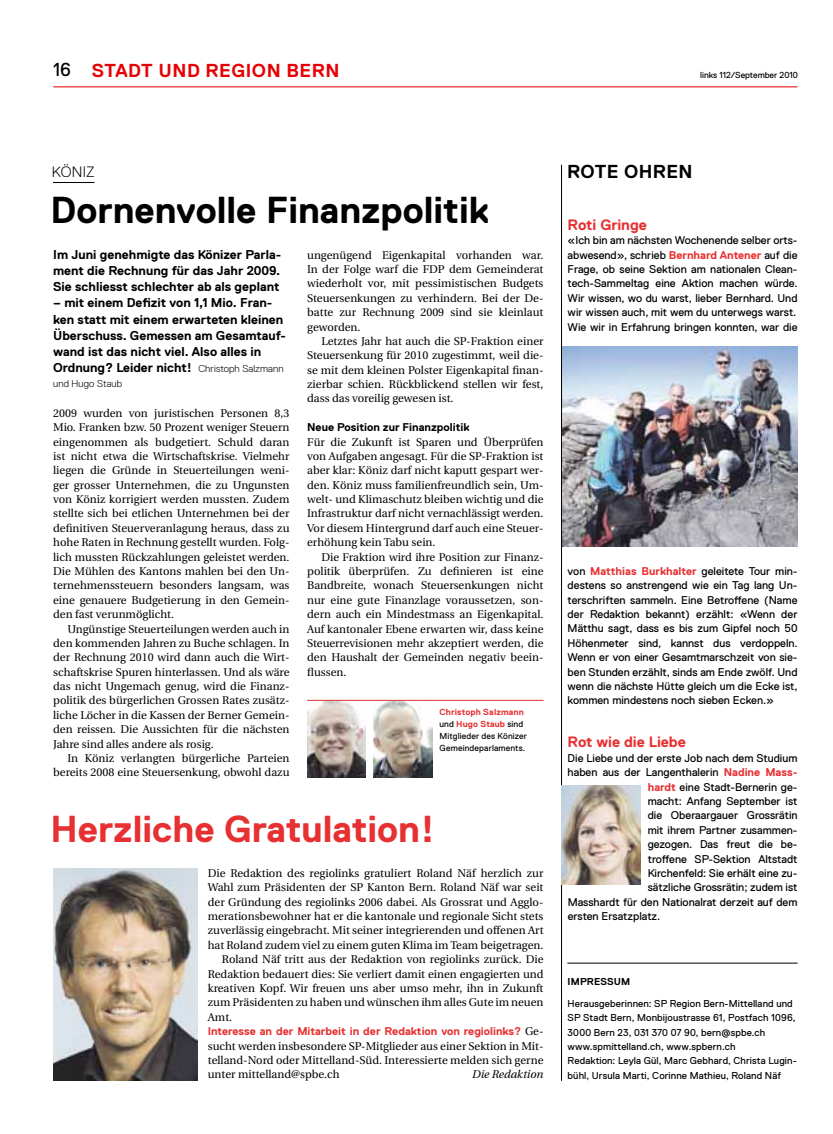
<style>
.page{position:relative;width:833px;height:1134px;background:#fff}
.page>*{position:absolute;margin:0;border:0;box-sizing:border-box;transform-origin:0 0}
.t1{font:700 37.5px "Replica";color:#000}
.t2{font:700 37.5px "Replica";color:#e73031}
.t3{font:700 18.75px "Replica";letter-spacing:.025em;color:#e60005}
.t4{font:700 18.75px "Replica";letter-spacing:.02em;color:#000}
.t5{font:700 15px "Replica";letter-spacing:-.005em;color:#e73031}
.t6{font:300 15px "Replica";color:#000}
.t7{font:700 12.75px/16.2px "Replica";color:#000;text-align:justify}
.t8{font:11.25px/14.4px "Utopia";color:#000;text-align:justify}
.t9{font:11.25px/14.4px "Replica";color:#000;text-align:justify}
.t10{font:700 11.25px "Replica";color:#e73031}
.t11{font:700 11.25px "Replica";color:#000}
.t12{font:italic 11.25px "Utopia";color:#000}
.t13{font:10px/14.4px "Replica";letter-spacing:.01em;color:#000}
.t14{font:300 10px "Replica";letter-spacing:.01em;color:#000}
.t15{font:700 10px "Replica";color:#000}
.t16{font:8.75px/11.9px "Replica";letter-spacing:.01em;color:#000}
.s1{font-weight:400;color:#000}
.s2{font-weight:300;font-size:10px}
.s3{font-weight:700;color:#e73031}
.s4{font-family:"Utopia";font-weight:400;color:#000}
</style>
<div class="page">
<hr style="left:53px;top:182px;width:41px;height:1px;background:#000">
<img style="left:562px;top:347px;width:235px;height:199px">
<hr style="left:561px;top:165px;width:1px;height:916px;background:#000">
<img style="left:562px;top:785px;width:78px;height:99px">
<hr style="left:567px;top:963px;width:230px;height:1px;background:#000">
<img style="left:53px;top:869px;width:144px;height:212px">
<img style="left:307px;top:701px;width:59px;height:76px">
<img style="left:374px;top:701px;width:58px;height:76px">
<hr style="left:307px;top:700px;width:236px;height:1px;background:#e73031">
<hr style="left:53px;top:86px;width:744px;height:1px;background:#e73031">
<h2 class="t3" style="left:53px;top:60px;width:120px"><span class="s1">16</span> Stadt und</h2>
<h2 class="t3" style="left:206px;top:60px;width:27px">Region</h2>
<h2 class="t3" style="left:286px;top:60px;width:27px">Bern</h2>
<p class="t16" style="left:700px;top:69px;width:99px">links 112/September 2010</p>
<h3 class="t6" style="left:52px;top:163px;width:28px">Köniz</h3>
<h1 class="t1" style="left:50px;top:190px;width:440px">Dornenvolle Finanzpolitik</h1>
<p class="t7" style="left:53px;top:246px;width:230px">Im Juni genehmigte das Könizer Parla&shy;ment die Rechnung für das Jahr 2009.<br>Sie schliesst schlechter ab als geplant</p>
<p class="t7" style="left:53px;top:295px;width:234px;text-align:left">– mit einem Defizit von 1,1 Mio. Fran&shy;ken statt mit einem erwarteten kleinen Überschuss. Gemessen am Gesamtauf&shy;wand ist das nicht viel. Also alles in Ordnung? Leider nicht! <span class="s2">Christoph Salzmann</span></p>
<p class="t14" style="left:53px;top:378px;width:70px">und Hugo Staub</p>
<p class="t8" style="left:307px;top:248px;width:238px">ungenügend Eigenkapital vorhanden war.<br>In der Folge warf die FDP dem Gemeinderat wiederholt vor, mit pessimistischen Budgets Steuersenkungen zu verhindern. Bei der De&shy;batte zur Rechnung 2009 sind sie kleinlaut geworden.</p>
<p class="t8" style="left:307px;top:334px;width:238px;text-indent:14px">Letztes Jahr hat auch die SP-Fraktion einer Steuersenkung für 2010 zugestimmt, weil die&shy;se mit dem kleinen Polster Eigenkapital finan&shy;zierbar schien. Rückblickend stellen wir fest, dass das voreilig gewesen ist.</p>
<p class="t11" style="left:307px;top:421px;width:164px">Neue Position zur Finanzpolitik</p>
<p class="t8" style="left:307px;top:435px;width:238px">Für die Zukunft ist Sparen und Überprüfen von Aufgaben angesagt. Für die SP-Fraktion ist aber klar: Köniz darf nicht kaputt gespart wer&shy;den. Köniz muss familienfreundlich sein, Um&shy;welt- und Klimaschutz bleiben wichtig und die Infrastruktur darf nicht vernachlässigt werden.<br>Vor diesem Hintergrund darf auch eine Steuer&shy;erhöhung kein Tabu sein.</p>
<p class="t8" style="left:307px;top:550px;width:238px;text-indent:14px">Die Fraktion wird ihre Position zur Finanz&shy;politik überprüfen. Zu definieren ist eine Bandbreite, wonach Steuersenkungen nicht nur eine gute Finanzlage voraussetzen, son&shy;dern auch ein Mindestmass an Eigenkapital.<br>Auf kantonaler Ebene erwarten wir, dass keine Steuerrevisionen mehr akzeptiert werden, die den Haushalt der Gemeinden negativ beein&shy;flussen.</p>
<p class="t8" style="left:53px;top:406px;width:238px">2009 wurden von juristischen Personen 8,3<br>Mio. Franken bzw. 50 Prozent weniger Steuern eingenommen als budgetiert. Schuld daran ist nicht etwa die Wirtschaftskrise. Vielmehr liegen die Gründe in Steuerteilungen weni&shy;ger grosser Unternehmen, die zu Ungunsten von Köniz korrigiert werden mussten. Zudem stellte sich bei etlichen Unternehmen bei der definitiven Steuerveranlagung heraus, dass zu hohe Raten in Rechnung gestellt wurden. Folg&shy;lich mussten Rückzahlungen geleistet werden.<br>Die Mühlen des Kantons mahlen bei den Un&shy;ternehmenssteuern besonders langsam, was eine genauere Budgetierung in den Gemein&shy;den fast verunmöglicht.</p>
<p class="t8" style="left:53px;top:622px;width:238px;text-indent:14px">Ungünstige Steuerteilungen werden auch in den kommenden Jahren zu Buche schlagen. In der Rechnung 2010 wird dann auch die Wirt&shy;schaftskrise Spuren hinterlassen. Und als wäre das nicht Ungemach genug, wird die Finanz&shy;politik des bürgerlichen Grossen Rates zusätz&shy;liche Löcher in die Kassen der Berner Gemein&shy;den reissen. Die Aussichten für die nächsten Jahre sind alles andere als rosig.</p>
<p class="t8" style="left:53px;top:751px;width:238px;text-align:right">In Köniz verlangten bürgerliche Parteien bereits 2008 eine Steuersenkung, obwohl dazu</p>
<p class="t16" style="left:439px;top:706px;width:89px"><span class="s3">Christoph Salzmann </span>und <span class="s3">Hugo Staub</span> sind<br>Mitglieder des Könizer<br>Gemeindeparlaments.</p>
<h1 class="t2" style="left:50px;top:808px;width:386px">Herzliche Gratulation!</h1>
<p class="t8" style="left:208px;top:866px;width:337px">Die Redaktion des regiolinks gratuliert Roland Näf herzlich zur</p>
<p class="t8" style="left:208px;top:880px;width:337px">Wahl zum Präsidenten der SP Kanton Bern. Roland Näf war seit</p>
<p class="t8" style="left:208px;top:895px;width:337px">der Gründung des regiolinks 2006 dabei. Als Grossrat und Agglo-</p>
<p class="t8" style="left:208px;top:909px;width:337px">merationsbewohner hat er die kantonale und regionale Sicht stets</p>
<p class="t8" style="left:208px;top:924px;width:337px">zuverlässig eingebracht. Mit seiner integrierenden und offenen Art</p>
<p class="t8" style="left:208px;top:938px;width:337px">hat Roland zudem viel zu einem guten Klima im Team beigetragen.</p>
<p class="t8" style="left:222px;top:952px;width:323px">Roland Näf tritt aus der Redaktion von regiolinks zurück. Die</p>
<p class="t8" style="left:208px;top:967px;width:337px">Redaktion bedauert dies: Sie verliert damit einen engagierten und</p>
<p class="t8" style="left:208px;top:981px;width:337px">kreativen Kopf. Wir freuen uns aber umso mehr, ihn in Zukunft</p>
<p class="t8" style="left:208px;top:995px;width:337px">zum Präsidenten zu haben und wünschen ihm alles Gute im neuen</p>
<p class="t8" style="left:208px;top:1010px;width:26px">Amt.</p>
<p class="t10" style="left:208px;top:1025px;width:337px">Interesse an der Mitarbeit in der Redaktion von regiolinks? <span class="s4">Ge-</span></p>
<p class="t8" style="left:208px;top:1039px;width:337px">sucht werden insbesondere SP-Mitglieder aus einer Sektion in Mit&shy;telland-Nord oder Mittelland-Süd. Interessierte melden sich gerne unter mittelland@spbe.ch</p>
<p class="t12" style="left:472px;top:1068px;width:73px">Die Redaktion</p>
<h2 class="t4" style="left:567px;top:161px;width:127px">ROTE OHREN</h2>
<h3 class="t5" style="left:567px;top:216px;width:81px">Roti Gringe</h3>
<p class="t9" style="left:567px;top:233px;width:232px">«Ich bin am nächsten Wochenende selber orts&shy;abwesend», schrieb <span class="s3">Bernhard Antener</span> auf die Frage, ob seine Sektion am nationalen Clean&shy;tech-Sammeltag eine Aktion machen würde.<br>Wir wissen, wo du warst, lieber Bernhard. Und wir wissen auch, mit wem du unterwegs warst.<br>Wie wir in Erfahrung bringen konnten, war die</p>
<p class="t9" style="left:567px;top:564px;width:232px">von <span class="s3">Matthias Burkhalter</span> geleitete Tour min&shy;destens so anstrengend wie ein Tag lang Un&shy;terschriften sammeln. Eine Betroffene (Name der Redaktion bekannt) erzählt: «Wenn der Mätthu sagt, dass es bis zum Gipfel noch 50<br>Höhenmeter sind, kannst dus verdoppeln.<br>Wenn er von einer Gesamtmarschzeit von sie&shy;ben Stunden erzählt, sinds am Ende zwölf. Und wenn die nächste Hütte gleich um die Ecke ist, kommen mindestens noch sieben Ecken.»</p>
<h3 class="t5" style="left:567px;top:734px;width:120px">Rot wie die Liebe</h3>
<p class="t9" style="left:567px;top:751px;width:231px">Die Liebe und der erste Job nach dem Studium</p>
<p class="t9" style="left:567px;top:765px;width:231px">haben aus der Langenthalerin <span class="s3">Nadine Mass-</span></p>
<p class="t9" style="left:647px;top:779px;width:151px"><span class="s3">hardt</span> eine Stadt-Bernerin ge-</p>
<p class="t9" style="left:647px;top:794px;width:151px">macht: Anfang September ist</p>
<p class="t9" style="left:647px;top:808px;width:151px">die Oberaargauer Grossrätin</p>
<p class="t9" style="left:647px;top:823px;width:151px">mit ihrem Partner zusammen-</p>
<p class="t9" style="left:647px;top:837px;width:151px">gezogen. Das freut die be-</p>
<p class="t9" style="left:647px;top:851px;width:151px">troffene SP-Sektion Altstadt</p>
<p class="t9" style="left:647px;top:866px;width:151px">Kirchenfeld: Sie erhält eine zu-</p>
<p class="t9" style="left:647px;top:880px;width:151px">sätzliche Grossrätin; zudem ist</p>
<p class="t9" style="left:567px;top:894px;width:231px">Masshardt für den Nationalrat derzeit auf dem</p>
<p class="t9" style="left:567px;top:909px;width:94px">ersten Ersatzplatz.</p>
<p class="t15" style="left:567px;top:976px;width:12px">Impressum</p>
<p class="t13" style="left:567px;top:996px;width:231px">Herausgeberinnen: SP Region Bern-Mittelland und SP Stadt Bern, Monbijoustrasse 61, Postfach 1096, 3000 Bern 23, 031 370 07 90, bern@spbe.ch www.spmittelland.ch, www.spbern.ch<br>Redaktion: Leyla Gül, Marc Gebhard, Christa Lugin&shy;bühl, Ursula Marti, Corinne Mathieu, Roland Näf</p>
</div>
